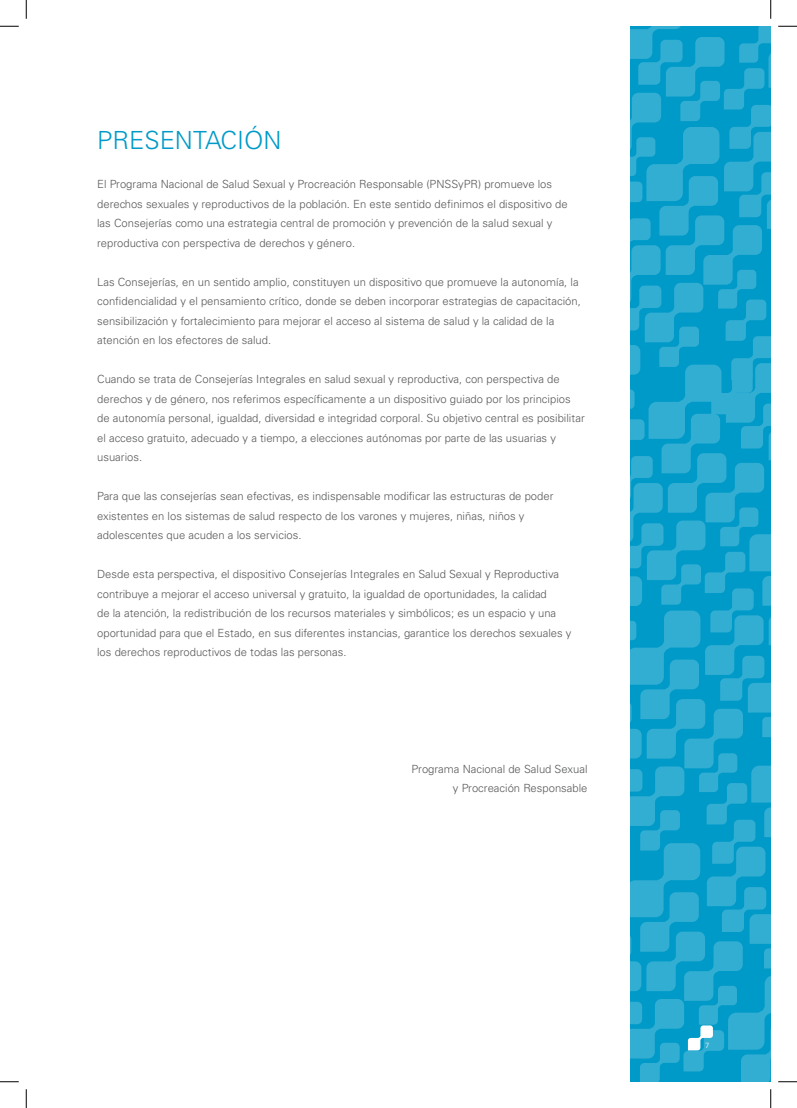
<style>
.page{position:relative;width:797px;height:1108px;background:#fff}
.page>*{position:absolute;margin:0;border:0;box-sizing:border-box;transform-origin:0 0}
.t1{font:300 25px "Univers LT Std";color:#009ac8}
.t2{font:300 11.25px/19.5px "Univers LT Std";color:#58595b}
.t3{font:300 7.5px "Univers LT Std";color:#fff}
</style>
<div class="page">
<svg style="left:630px;top:26px;width:140px;height:1055px;background:#1ca5ce"></svg>
<svg style="left:0;top:25px;width:19px;height:2px"></svg>
<svg style="left:778px;top:25px;width:19px;height:2px"></svg>
<svg style="left:0;top:1081px;width:19px;height:1px"></svg>
<svg style="left:778px;top:1081px;width:19px;height:1px"></svg>
<svg style="left:25px;top:0;width:2px;height:19px"></svg>
<svg style="left:25px;top:1089px;width:2px;height:19px"></svg>
<svg style="left:770px;top:0;width:1px;height:19px"></svg>
<svg style="left:770px;top:1089px;width:1px;height:19px"></svg>
<h1 class="t1" style="left:97px;top:125px;width:186px">PRESENTACIÓN</h1>
<p class="t2" style="left:97px;top:174px;width:472px">El Programa Nacional de Salud Sexual y Procreación Responsable (PNSSyPR) promueve los derechos sexuales y reproductivos de la población. En este sentido definimos el dispositivo de las Consejerías como una estrategia central de promoción y prevención de la salud sexual y reproductiva con perspectiva de derechos y género.</p>
<p class="t2" style="left:97px;top:272px;width:485px">Las Consejerías, en un sentido amplio, constituyen un dispositivo que promueve la autonomía, la confidencialidad y el pensamiento crítico, donde se deben incorporar estrategias de capacitación, sensibilización y fortalecimiento para mejorar el acceso al sistema de salud y la calidad de la atención en los efectores de salud.</p>
<p class="t2" style="left:97px;top:369px;width:489px">Cuando se trata de Consejerías Integrales en salud sexual y reproductiva, con perspectiva de derechos y de género, nos referimos específicamente a un dispositivo guiado por los principios de autonomía personal, igualdad, diversidad e integridad corporal. Su objetivo central es posibilitar el acceso gratuito, adecuado y a tiempo, a elecciones autónomas por parte de las usuarias y usuarios.</p>
<p class="t2" style="left:97px;top:486px;width:458px">Para que las consejerías sean efectivas, es indispensable modificar las estructuras de poder existentes en los sistemas de salud respecto de los varones y mujeres, niñas, niños y adolescentes que acuden a los servicios.</p>
<p class="t2" style="left:97px;top:564px;width:476px">Desde esta perspectiva, el dispositivo Consejerías Integrales en Salud Sexual y Reproductiva contribuye a mejorar el acceso universal y gratuito, la igualdad de oportunidades, la calidad<br>de la atención, la redistribución de los recursos materiales y simbólicos; es un espacio y una oportunidad para que el Estado, en sus diferentes instancias, garantice los derechos sexuales y los derechos reproductivos de todas las personas.</p>
<p class="t2" style="left:411px;top:759px;width:177px;text-align:right">Programa Nacional de Salud Sexual y Procreación Responsable</p>
<p class="t3" style="left:705px;top:1040px;width:6px">7</p>
</div>
